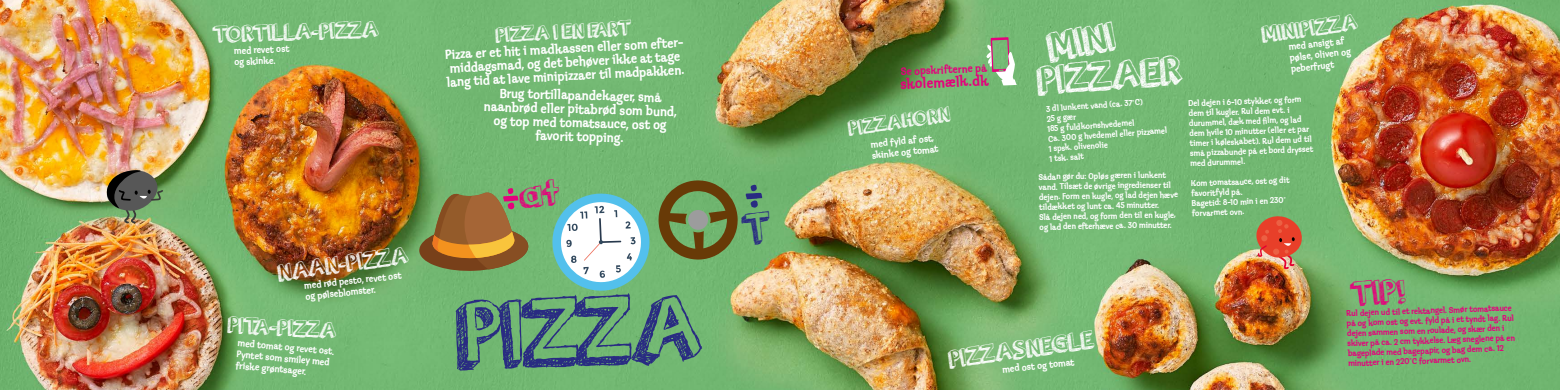
<style>
.page{position:relative;width:1560px;height:390px;background:#fff}
.page>*{position:absolute;margin:0;border:0;box-sizing:border-box;transform-origin:0 0}
.t1{font:97.5px "orangejuice";color:#292b82}
.t2{font:41.38px "orangejuice";color:#fff}
.t3{font:35px "orangejuice";color:#e5007c}
.t4{font:25.88px "orangejuice";color:#fff}
.t5{font:24.75px "orangejuice";color:#fff}
.t6{font:23.75px "orangejuice";color:#fff}
.t7{font:23.62px "orangejuice";color:#fff}
.t8{font:23.25px "orangejuice";color:#fff}
.t9{font:21.5px "orangejuice";color:#fff}
.t10{font:15px "Klepto ITC";color:#e5007c}
.t11{font:13.75px/13.8px "Klepto ITC";color:#fff;text-align:center}
.t12{font:11.25px "Klepto ITC";color:#e5007c}
.t13{font:10px/11.2px "Klepto ITC";color:#fff}
.t14{font:8.75px/10px "Klepto ITC";color:#fff}
.t15{font:8.75px/10px "Klepto ITC";color:#e5007c}
</style>
<div class="page">
<img style="left:0;top:0;width:1559px;height:390px">
<svg style="left:986px;top:37px;width:30px;height:48px"></svg>
<img style="left:1253px;top:214px;width:50px;height:57px">
<img style="left:105px;top:168px;width:60px;height:56px">
<svg style="left:419px;top:179px;width:231px;height:113px"></svg>
<svg style="left:658px;top:180px;width:114px;height:80px;background:#6d8d51"></svg>
<h3 class="t8" style="left:1259px;top:19px;width:98px;rotate:-8deg">MINIPIZZA</h3>
<h3 class="t9" style="left:495px;top:20px;width:137px;rotate:-3deg">PIZZA I EN FART</h3>
<h3 class="t6" style="left:212px;top:18px;width:167px;rotate:-2deg">TORTILLA-PIZZA</h3>
<h2 class="t2" style="left:1042px;top:20px;width:69px;rotate:-11deg">MINI</h2>
<p class="t13" style="left:234px;top:45px;width:57px;rotate:-2deg">med revet ost og skinke.</p>
<p class="t13" style="left:1287px;top:41px;width:63px;rotate:-6deg">med ansigt af pølse, oliven og peberfrugt</p>
<h3 class="t11" style="left:445px;top:48px;width:242px;text-align:left;rotate:-3deg">Pizza er et hit i madkassen eller som efter&shy;middagsmad, og det behøver ikke at tage lang tid at lave minipizzaer til madpakken.</h3>
<h2 class="t2" style="left:1034px;top:53px;width:146px;rotate:-5deg">PIZZAER</h2>
<p class="t12" style="left:900px;top:66px;width:88px;rotate:-3deg">Se opskrifterne på</p>
<h3 class="t10" style="left:900px;top:76px;width:90px;rotate:-2deg">skolemælk.dk</h3>
<h3 class="t11" style="left:484px;top:87px;width:194px;rotate:1deg">Brug tortillapandekager, små naanbrød eller pitabrød som bund, og top med tomatsauce, ost og favorit topping.</h3>
<p class="t14" style="left:1045px;top:104px;width:121px;rotate:-4deg">3 dl lunkent vand (ca. 37°C)<br>25 g gær<br>185 g fuldkornshvedemel<br>Ca. 300 g hvedemel eller pizzamel<br>1 spsk. olivenolie<br>1 tsk. salt</p>
<p class="t14" style="left:1187px;top:99px;width:125px;rotate:-2deg">Del dejen i 6-10 stykker, og form dem til kugler. Rul dem evt. i durummel, dæk med fi lm, og lad dem hvile 10 minutter (eller et par timer i køleskabet). Rul dem ud til små pizzabunde på et bord drysset med durummel.</p>
<p class="t14" style="left:1190px;top:179px;width:100px;rotate:-2deg">Kom tomatsauce, ost og dit favoritfyld på.<br>Bagetid: 8-10 min i en 230° forvarmet ovn.</p>
<h3 class="t9" style="left:846px;top:113px;width:104px;rotate:-8deg">PIZZAHORN</h3>
<p class="t13" style="left:870px;top:139px;width:68px;rotate:-6deg">med fyld af ost, skinke og tomat</p>
<p class="t14" style="left:1038px;top:172px;width:140px;rotate:-1deg">Sådan gør du: Opløs gæren i lunkent vand. Tilsæt de øvrige ingredienser til dejen. Form en kugle, og lad dejen hæve tildækket og lunt ca. 45 minutter.<br>Slå dejen ned, og form den til en kugle, og lad den efterhæve ca. 30 minutter.</p>
<h3 class="t5" style="left:275px;top:256px;width:133px;rotate:-8deg">NAAN-PIZZA</h3>
<p class="t13" style="left:304px;top:280px;width:99px;rotate:-6deg">med rød pesto, revet ost og pølseblomster.</p>
<h3 class="t7" style="left:229px;top:308px;width:110px;rotate:3deg">PITA-PIZZA</h3>
<p class="t13" style="left:238px;top:337px;width:99px;rotate:5deg">med tomat og revet ost.<br>Pyntet som smiley med friske grøntsager.</p>
<h1 class="t1" style="left:454px;top:268px;width:246px;rotate:-2deg">PIZZA</h1>
<h3 class="t4" style="left:946px;top:341px;width:147px;rotate:-8deg">PIZZASNEGLE</h3>
<p class="t13" style="left:1001px;top:364px;width:74px;rotate:-6deg">med ost og tomat</p>
<h3 class="t3" style="left:1348px;top:270px;width:55px;rotate:-5deg">TIP!</h3>
<p class="t15" style="left:1346px;top:309px;width:169px;rotate:-2deg">Rul dejen ud til et rektangel. Smør tomatsauce på og kom ost og evt. fyld på i et tyndt lag. Rul dejen sammen som en roulade, og skær den i skiver på ca. 2 cm tykkelse. Læg sneglene på en bageplade med bagepapir, og bag dem ca. 12 minutter i en 220°C forvarmet ovn.</p>
</div>
